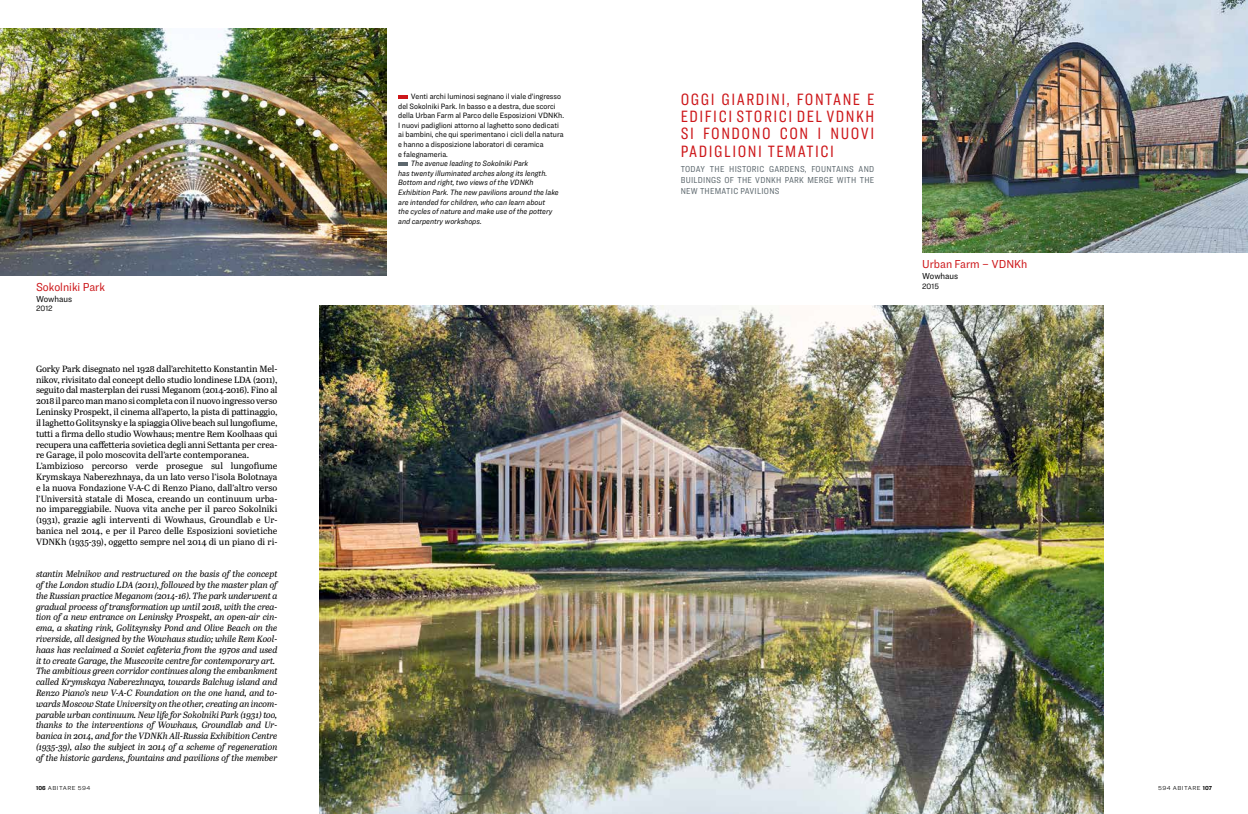
<style>
.page{position:relative;width:1248px;height:814px;background:#fff}
.page>*{position:absolute;margin:0;border:0;box-sizing:border-box;transform-origin:0 0}
.t1{font:17px/17.3px "Ringside Compressed";letter-spacing:.09em;color:#cd171a;text-align:justify}
.t2{font:12px "Ringside Narrow";color:#cd171a}
.t3{font:italic 9px/10.8px "Abril Text";letter-spacing:-.01em;color:#000}
.t4{font:9px/10.8px "Abril Text";letter-spacing:-.015em;color:#000}
.t5{font:9px/10.8px "Ringside Condensed";letter-spacing:.03em;color:#5d686e;text-align:justify}
.t6{font:9px "Ringside Narrow";color:#000}
.t7{font:8px/9.6px "Ringside Narrow";color:#000}
.t8{font:italic 8px/9.6px "Ringside Narrow";color:#000}
.t9{font:300 6px "Ringside";letter-spacing:.075em;color:#000}
.s1{font-family:"Ringside Narrow";font-weight:700}
</style>
<div class="page">
<svg style="left:398px;top:95px;width:9px;height:4px"></svg>
<svg style="left:398px;top:162px;width:9px;height:4px"></svg>
<img style="left:319px;top:306px;width:784px;height:508px">
<img style="left:922px;top:0;width:325px;height:253px">
<img style="left:0;top:28px;width:386px;height:247px">
<h2 class="t2" style="left:36px;top:278px;width:70px">Sokolniki Park</h2>
<p class="t6" style="left:36px;top:292px;width:38px">Wowhaus</p>
<p class="t7" style="left:36px;top:303px;width:18px">2012</p>
<p class="t4" style="left:36px;top:363px;width:243px">Gorky Park disegnato nel 1928 dall’architetto Konstantin Mel&shy;nikov, rivisitato dal concept dello studio londinese LDA (2011), seguito dal masterplan dei russi Meganom (2014-2016). Fino al 2018 il parco man mano si completa con il nuovo ingresso verso Leninsky Prospekt, il cinema all’aperto, la pista di pattinaggio, il laghetto Golitsynsky e la spiaggia Olive beach sul lungofiume, tutti a firma dello studio Wowhaus; mentre Rem Koolhaas qui recupera una caffetteria sovietica degli anni Settanta per crea&shy;re Garage, il polo moscovita dell’arte contemporanea.<br>L’ambizioso percorso verde prosegue sul lungofiume Krymskaya Naberezhnaya, da un lato verso l’isola Bolotnaya e la nuova Fondazione V-A-C di Renzo Piano, dall’altro verso l’Università statale di Mosca, creando un continuum urba&shy;no impareggiabile. Nuova vita anche per il parco Sokolniki (1931), grazie agli interventi di Wowhaus, Groundlab e Ur&shy;banica nel 2014, e per il Parco delle Esposizioni sovietiche VDNKh (1935-39), oggetto sempre nel 2014 di un piano di ri-</p>
<p class="t3" style="left:36px;top:568px;width:243px">stantin Melnikov and restructured on the basis of the concept of the London studio LDA (2011), followed by the master plan of the Russian practice Meganom (2014-16). The park underwent a gradual process of transformation up until 2018, with the crea&shy;tion of a new entrance on Leninsky Prospekt, an open-air cin&shy;ema, a skating rink, Golitsynsky Pond and Olive Beach on the riverside, all designed by the Wowhaus studio; while Rem Kool&shy;haas has reclaimed a Soviet cafeteria from the 1970s and used it to create Garage, the Muscovite centre for contemporary art.<br>The ambitious green corridor continues along the embankment called Krymskaya Naberezhnaya, towards Balchug island and Renzo Piano’s new V-A-C Foundation on the one hand, and to&shy;wards Moscow State University on the other, creating an incom&shy;parable urban continuum. New life for Sokolniki Park (1931) too, thanks to the interventions of Wowhaus, Groundlab and Ur&shy;banica in 2014, and for the VDNKh All-Russia Exhibition Centre (1935-39), also the subject in 2014 of a scheme of regeneration of the historic gardens, fountains and pavilions of the member</p>
<p class="t7" style="left:398px;top:91px;width:167px;text-indent:13px">Venti archi luminosi segnano il viale d’ingresso del Sokolniki Park. In basso e a destra, due scorci della Urban Farm al Parco delle Esposizioni VDNKh.<br>I nuovi padiglioni attorno al laghetto sono dedicati ai bambini, che qui sperimentano i cicli della natura e hanno a disposizione laboratori di ceramica<br>e falegnameria.</p>
<p class="t8" style="left:398px;top:158px;width:162px;text-indent:13px">The avenue leading to Sokolniki Park<br>has twenty illuminated arches along its length.<br>Bottom and right, two views of the VDNKh Exhibition Park. The new pavilions around the lake are intended for children, who can learn about<br>the cycles of nature and make use of the pottery and carpentry workshops.</p>
<h1 class="t1" style="left:680px;top:90px;width:195px">OGGI GIARDINI, FONTANE E EDIFICI STORICI DEL VDNKH SI FONDONO CON I NUOVI PADIGLIONI TEMATICI</h1>
<p class="t5" style="left:680px;top:164px;width:195px">TODAY THE HISTORIC GARDENS, FOUNTAINS AND BUILDINGS OF THE VDNKH PARK MERGE WITH THE NEW THEMATIC PAVILIONS</p>
<h2 class="t2" style="left:922px;top:256px;width:107px">Urban Farm – VDNKh</h2>
<p class="t6" style="left:922px;top:270px;width:38px">Wowhaus</p>
<p class="t7" style="left:922px;top:281px;width:18px">2015</p>
<p class="t9" style="left:36px;top:784px;width:56px"><span class="s1">106</span> ABITARE 594</p>
<p class="t9" style="left:1157px;top:784px;width:55px">594 ABITARE <span class="s1">107</span></p>
</div>
